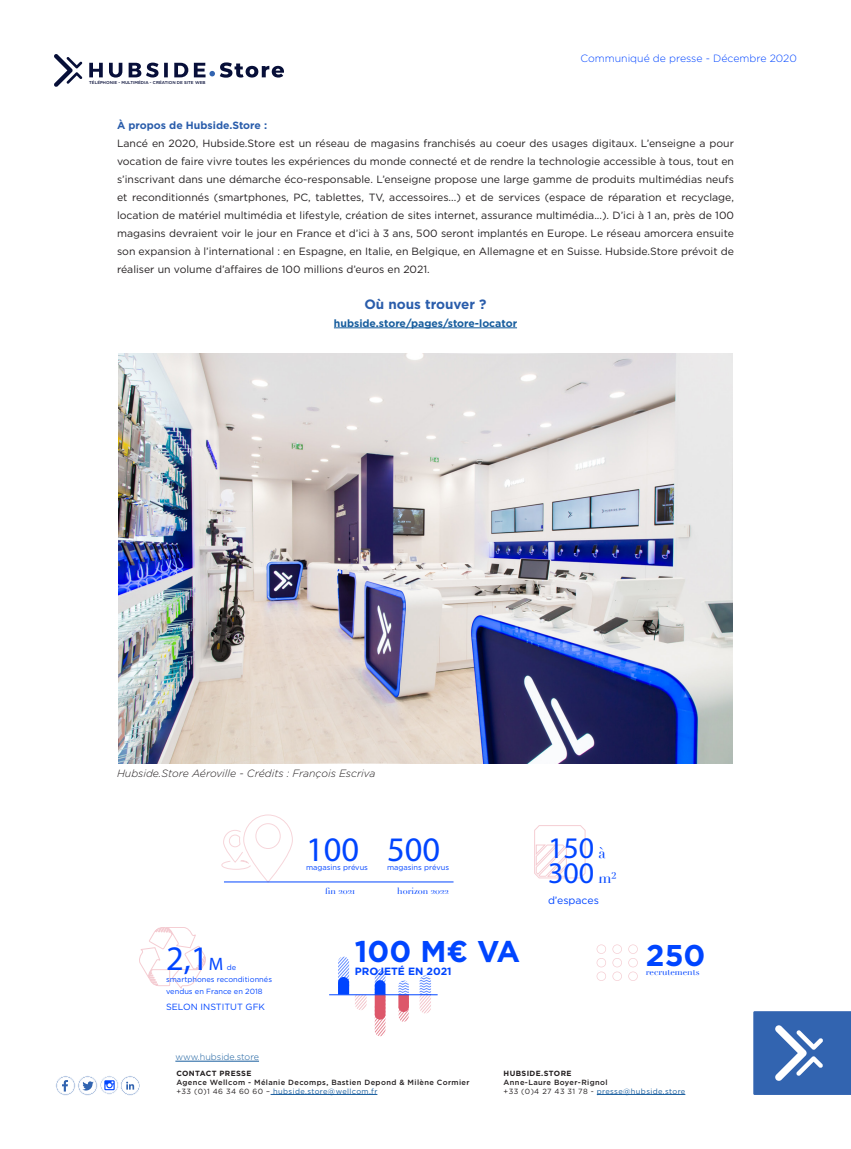
<style>
.page{position:relative;width:851px;height:1149px;background:#fff}
.page>*{position:absolute;margin:0;border:0;box-sizing:border-box;transform-origin:0 0}
.t1{font:34.5px "Myriad Pro";color:#0045ff}
.t2{font:700 30px "Gotham";color:#0045ff}
.t3{font:30px "Myriad Pro";color:#0045ff}
.t4{font:700 13.5px "Gotham";color:#2a5dab}
.t5{font:10.5px/18px "Gotham";color:#231f20;text-align:justify}
.t6{font:italic 300 10.5px "Gotham";color:#231f20}
.t7{font:700 10.5px "Gotham";color:#175d9e}
.t8{font:300 10.5px "Gotham";color:#0045ff}
.t9{font:700 10.5px "Gotham";color:#2a5dab}
.t10{font:700 10.5px "Gotham";color:#0045ff}
.t11{font:10.5px "Gotham";color:#0045ff}
.t12{font:9px "Didot";color:#0045ff}
.t13{font:300 9px "Gotham";color:#175d9e}
.t14{font:9px "Gotham";color:#0045ff}
.t15{font:500 7.5px "Gotham";letter-spacing:.05em;color:#231f20}
.t16{font:7.5px "Gotham";letter-spacing:.05em;color:#175d9e}
.t17{font:7.5px/12px "Gotham";color:#0045ff}
.t18{font:700 7.5px "Gotham";letter-spacing:.05em;color:#231f20}
.t19{font:500 4.2px "Gotham";color:#080f39}
.s1{font-size:18px}
.s2{font-family:"Didot";font-size:15px}
.s3{color:#231f20}
</style>
<div class="page">
<svg style="left:221px;top:814px;width:72px;height:67px"></svg>
<svg style="left:596px;top:944px;width:10px;height:36px"></svg>
<svg style="left:612px;top:944px;width:10px;height:36px"></svg>
<svg style="left:628px;top:944px;width:9px;height:36px"></svg>
<svg style="left:139px;top:927px;width:67px;height:61px"></svg>
<svg style="left:534px;top:825px;width:51px;height:53px"></svg>
<svg style="left:338px;top:956px;width:11px;height:38px"></svg>
<svg style="left:419px;top:975px;width:12px;height:38px"></svg>
<svg style="left:355px;top:995px;width:11px;height:14px"></svg>
<svg style="left:374px;top:969px;width:11px;height:66px"></svg>
<svg style="left:398px;top:980px;width:11px;height:41px"></svg>
<hr style="left:329px;top:994px;width:108px;height:1px;background:#fff">
<hr style="left:270px;top:1093px;width:107px;height:1px;background:#175d9e">
<hr style="left:596px;top:1093px;width:89px;height:1px;background:#175d9e">
<svg style="left:753px;top:1011px;width:97px;height:83px"></svg>
<hr style="left:175px;top:1060px;width:84px;height:1px;background:#175d9e">
<svg style="left:54px;top:54px;width:28px;height:33px"></svg>
<svg style="left:89px;top:62px;width:195px;height:16px"></svg>
<hr style="left:334px;top:327px;width:183px;height:1px;background:#175d9e">
<img style="left:118px;top:353px;width:614px;height:409px">
<svg style="left:55px;top:1076px;width:85px;height:20px"></svg>
<p class="t8" style="left:580px;top:52px;width:218px">Communiqué de presse - Décembre 2020</p>
<p class="t19" style="left:89px;top:79px;width:118px">TÉLÉPHONIE - MULTIMÉDIA - CRÉATION DE SITE WEB</p>
<p class="t9" style="left:117px;top:118px;width:152px">À propos de Hubside.Store :</p>
<p class="t5" style="left:117px;top:134px;width:618px">Lancé en 2020, Hubside.Store est un réseau de magasins franchisés au coeur des usages digitaux. L’enseigne a pour vocation de faire vivre toutes les expériences du monde connecté et de rendre la technologie accessible à tous, tout en s’inscrivant dans une démarche éco-responsable. L’enseigne propose une large gamme de produits multimédias neufs et reconditionnés (smartphones, PC, tablettes, TV, accessoires...) et de services (espace de réparation et recyclage, location de matériel multimédia et lifestyle, création de sites internet, assurance multimédia...). D’ici à 1 an, près de 100 magasins devraient voir le jour en France et d’ici à 3 ans, 500 seront implantés en Europe. Le réseau amorcera ensuite son expansion à l’international : en Espagne, en Italie, en Belgique, en Allemagne et en Suisse. Hubside.Store prévoit de réaliser un volume d’affaires de 100 millions d’euros en 2021.</p>
<p class="t4" style="left:364px;top:295px;width:123px">Où nous trouver ?</p>
<p class="t7" style="left:334px;top:316px;width:185px">hubside.store/pages/store-locator</p>
<p class="t6" style="left:117px;top:766px;width:260px">Hubside.Store Aéroville - Crédits : François Escriva</p>
<p class="t1" style="left:306px;top:827px;width:55px">100</p>
<p class="t17" style="left:306px;top:860px;width:63px">magasins prévus</p>
<p class="t1" style="left:387px;top:827px;width:55px">500</p>
<p class="t17" style="left:387px;top:860px;width:63px">magasins prévus</p>
<p class="t1" style="left:166px;top:937px;width:59px">2,1<span class="s1">M</span></p>
<p class="t17" style="left:227px;top:961px;width:11px">de</p>
<p class="t17" style="left:166px;top:973px;width:107px">smartphones reconditionnés vendus en France en 2018</p>
<p class="t14" style="left:166px;top:1001px;width:100px">SELON INSTITUT GFK</p>
<p class="t13" style="left:175px;top:1051px;width:85px">www.hubside.store</p>
<p class="t12" style="left:325px;top:885px;width:32px">fin 2021</p>
<p class="t12" style="left:397px;top:885px;width:53px">horizon 2022</p>
<p class="t2" style="left:355px;top:931px;width:167px">100 M€ VA</p>
<p class="t10" style="left:355px;top:964px;width:98px">PROJETÉ EN 2021</p>
<p class="t3" style="left:548px;top:828px;width:59px">150 <span class="s2">à</span></p>
<p class="t3" style="left:548px;top:854px;width:70px">300 <span class="s2">m²</span></p>
<p class="t11" style="left:548px;top:892px;width:52px">d’espaces</p>
<p class="t2" style="left:646px;top:935px;width:61px">250</p>
<p class="t12" style="left:646px;top:966px;width:55px">recrutements</p>
<p class="t18" style="left:176px;top:1067px;width:76px">CONTACT PRESSE</p>
<p class="t15" style="left:176px;top:1076px;width:295px">Agence Wellcom - Mélanie Decomps, Bastien Depond &amp; Milène Cormier</p>
<p class="t16" style="left:176px;top:1085px;width:202px"><span class="s3">+33 (0)1 46 34 60 60 –</span> hubside.store@wellcom.fr</p>
<p class="t18" style="left:503px;top:1067px;width:69px">HUBSIDE.STORE</p>
<p class="t15" style="left:503px;top:1076px;width:105px">Anne-Laure Boyer-Rignol</p>
<p class="t16" style="left:503px;top:1085px;width:183px"><span class="s3">+33 (0)4 27 43 31 78 -</span> presse@hubside.store</p>
</div>
